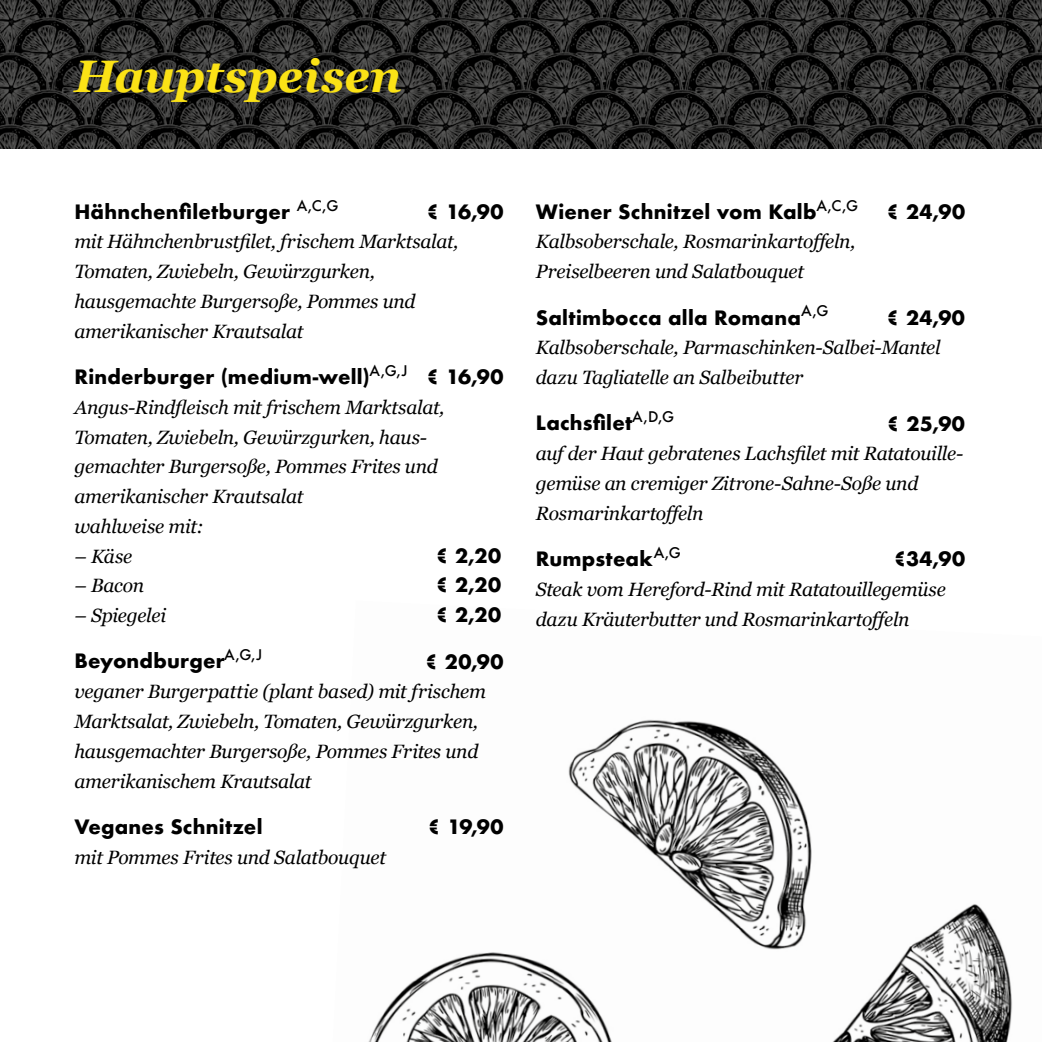
<style>
.page{position:relative;width:1042px;height:1042px;background:#fff}
.page>*{position:absolute;margin:0;border:0;box-sizing:border-box;transform-origin:0 0}
.t1{font:italic 700 45.5px "Georgia";color:#fbe216}
.t2{font:italic 19.25px/29.8px "Georgia";letter-spacing:-.015em;color:#000}
.t3{font:700 19.25px "Futura";letter-spacing:.015em;color:#000}
</style>
<div class="page">
<img style="left:0;top:0;width:1042px;height:149px">
<img style="left:368px;top:719px;width:644px;height:323px">
<h1 class="t1" style="left:74px;top:42px;width:329px">Hauptspeisen</h1>
<p class="t3" style="left:74px;top:197px;width:265px">Hähnchenfiletburger <sup>A,C,G</sup></p>
<p class="t3" style="left:426px;top:197px;width:79px">€ 16,90</p>
<p class="t2" style="left:74px;top:226px;width:385px">mit Hähnchenbrustfilet, frischem Marktsalat, Tomaten, Zwiebeln, Gewürzgurken, hausgemachte Burgersoße, Pommes und amerikanischer Krautsalat</p>
<p class="t3" style="left:74px;top:363px;width:431px">Rinderburger (medium-well)<sup>A,G,J</sup> € 16,90</p>
<p class="t2" style="left:74px;top:391px;width:371px">Angus-Rindfleisch mit frischem Marktsalat, Tomaten, Zwiebeln, Gewürzgurken, haus&shy;gemachter Burgersoße, Pommes Frites und amerikanischer Krautsalat<br>wahlweise mit:</p>
<p class="t2" style="left:74px;top:540px;width:59px">– Käse</p>
<p class="t3" style="left:436px;top:541px;width:67px">€ 2,20</p>
<p class="t2" style="left:74px;top:570px;width:71px">– Bacon</p>
<p class="t3" style="left:436px;top:571px;width:67px">€ 2,20</p>
<p class="t2" style="left:74px;top:600px;width:93px">– Spiegelei</p>
<p class="t3" style="left:436px;top:601px;width:67px">€ 2,20</p>
<p class="t3" style="left:74px;top:647px;width:189px">Beyondburger<sup>A,G,J</sup></p>
<p class="t3" style="left:425px;top:647px;width:80px">€ 20,90</p>
<p class="t2" style="left:74px;top:676px;width:413px">veganer Burgerpattie (plant based) mit frischem Marktsalat, Zwiebeln, Tomaten, Gewürzgurken, hausgemachter Burgersoße, Pommes Frites und amerikanischem Krautsalat</p>
<p class="t3" style="left:74px;top:813px;width:190px">Veganes Schnitzel</p>
<p class="t3" style="left:428px;top:813px;width:77px">€ 19,90</p>
<p class="t2" style="left:74px;top:841px;width:313px">mit Pommes Frites und Salatbouquet</p>
<p class="t3" style="left:536px;top:197px;width:324px">Wiener Schnitzel vom Kalb<sup>A,C,G</sup></p>
<p class="t3" style="left:886px;top:197px;width:80px">€ 24,90</p>
<p class="t2" style="left:536px;top:226px;width:321px">Kalbsoberschale, Rosmarinkartoffeln,<br>Preiselbeeren und Salatbouquet</p>
<p class="t3" style="left:536px;top:303px;width:294px">Saltimbocca alla Romana<sup>A,G</sup></p>
<p class="t3" style="left:886px;top:303px;width:80px">€ 24,90</p>
<p class="t2" style="left:536px;top:332px;width:406px">Kalbsoberschale, Parmaschinken-Salbei-Mantel dazu Tagliatelle an Salbeibutter</p>
<p class="t3" style="left:536px;top:409px;width:140px">Lachsfilet<sup>A,D,G</sup></p>
<p class="t3" style="left:887px;top:409px;width:80px">€ 25,90</p>
<p class="t2" style="left:536px;top:438px;width:429px">auf der Haut gebratenes Lachsfilet mit Ratatouille&shy;gemüse an cremiger Zitrone-Sahne-Soße und<br>Rosmarinkartoffeln</p>
<p class="t3" style="left:536px;top:545px;width:147px">Rumpsteak<sup>A,G</sup></p>
<p class="t3" style="left:894px;top:545px;width:73px">€34,90</p>
<p class="t2" style="left:536px;top:573px;width:411px">Steak vom Hereford-Rind mit Ratatouillegemüse dazu Kräuterbutter und Rosmarinkartoffeln</p>
</div>
